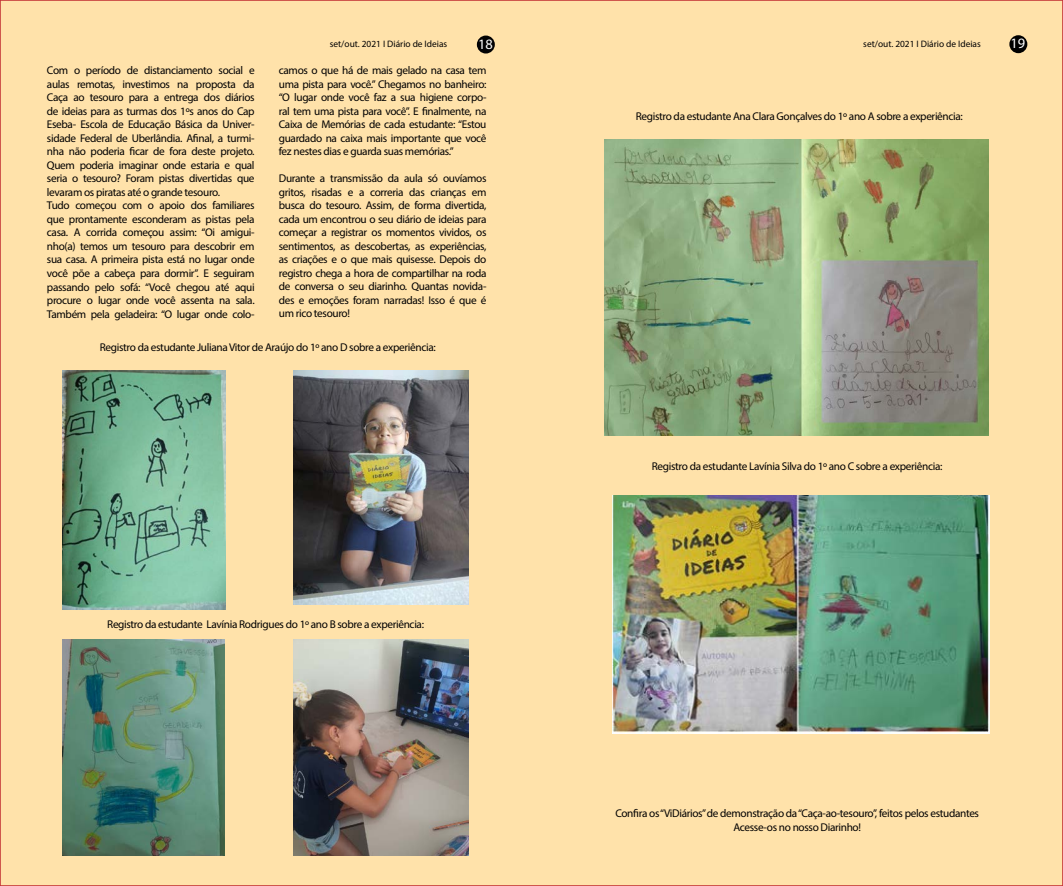
<style>
.page{position:relative;width:1063px;height:886px;background:#ffe2aa}
.page>*{position:absolute;margin:0;border:0;box-sizing:border-box;transform-origin:0 0}
.t1{font:14.38px "Myriad Pro";color:#fff}
.t2{font:11.25px/13.5px "Myriad Pro";letter-spacing:-.03em;color:#000;text-align:justify}
.t3{font:9.38px "Myriad Pro";color:#000}
</style>
<div class="page">
<div style="left:1009px;top:35px;width:18px;height:18px;background:#000;border-radius:50%"></div>
<div style="left:477px;top:36px;width:18px;height:18px;background:#020203;border-radius:50%"></div>
<img style="left:63px;top:371px;width:162px;height:238px">
<img style="left:293px;top:371px;width:176px;height:234px">
<img style="left:62px;top:640px;width:163px;height:216px">
<img style="left:293px;top:640px;width:175px;height:216px">
<img style="left:604px;top:140px;width:385px;height:295px">
<img style="left:613px;top:495px;width:376px;height:238px">
<p class="t3" style="left:330px;top:38px;width:119px">set/out. 2021 I Diário de Ideias</p>
<p class="t1" style="left:478px;top:36px;width:16px">18</p>
<p class="t1" style="left:1011px;top:35px;width:16px">19</p>
<p class="t2" style="left:279px;top:64px;width:209px">camos o que há de mais gelado na casa tem uma pista para você.” Chegamos no banheiro: “O lugar onde você faz a sua higiene corpo&shy;ral tem uma pista para você”. E finalmente, na Caixa de Memórias de cada estudante: “Estou guardado na caixa mais importante que você fez nestes dias e guarda suas memórias.”</p>
<p class="t2" style="left:279px;top:172px;width:209px">Durante a transmissão da aula só ouvíamos gritos, risadas e a correria das crianças em busca do tesouro. Assim, de forma divertida, cada um encontrou o seu diário de ideias para começar a registrar os momentos vividos, os sentimentos, as descobertas, as experiências, as criações e o que mais quisesse. Depois do registro chega a hora de compartilhar na roda de conversa o seu diarinho. Quantas novida&shy;des e emoções foram narradas! Isso é que é um rico tesouro!</p>
<p class="t2" style="left:100px;top:340px;width:337px">Registro da estudante Juliana Vitor de Araújo do 1º ano D sobre a experiência:</p>
<p class="t3" style="left:863px;top:38px;width:119px">set/out. 2021 I Diário de Ideias</p>
<p class="t2" style="left:47px;top:64px;width:209px;text-align:left">Com o período de distanciamento social e aulas remotas, investimos na proposta da Caça ao tesouro para a entrega dos diários de ideias para as turmas dos 1ºs anos do Cap Eseba- Escola de Educação Básica da Univer&shy;sidade Federal de Uberlândia. Afinal, a turmi&shy;nha não poderia ficar de fora deste projeto.<br>Quem poderia imaginar onde estaria e qual seria o tesouro? Foram pistas divertidas que levaram os piratas até o grande tesouro.<br>Tudo começou com o apoio dos familiares que prontamente esconderam as pistas pela casa. A corrida começou assim: “Oi amigui&shy;nho(a) temos um tesouro para descobrir em sua casa. A primeira pista está no lugar onde você põe a cabeça para dormir”. E seguiram passando pelo sofá: “Você chegou até aqui procure o lugar onde você assenta na sala.<br>Também pela geladeira: “O lugar onde colo-</p>
<p class="t2" style="left:636px;top:110px;width:329px">Registro da estudante Ana Clara Gonçalves do 1º ano A sobre a experiência:</p>
<p class="t2" style="left:107px;top:617px;width:318px">Registro da estudante Lavínia Rodrigues do 1º ano B sobre a experiência:</p>
<p class="t2" style="left:652px;top:459px;width:292px">Registro da estudante Lavínia Silva do 1º ano C sobre a experiência:</p>
<p class="t2" style="left:615px;top:806px;width:365px;text-align:center">Confira os “ViDiários” de demonstração da “Caça-ao-tesouro”, feitos pelos estudantes<br>Acesse-os no nosso Diarinho!</p>
</div>
